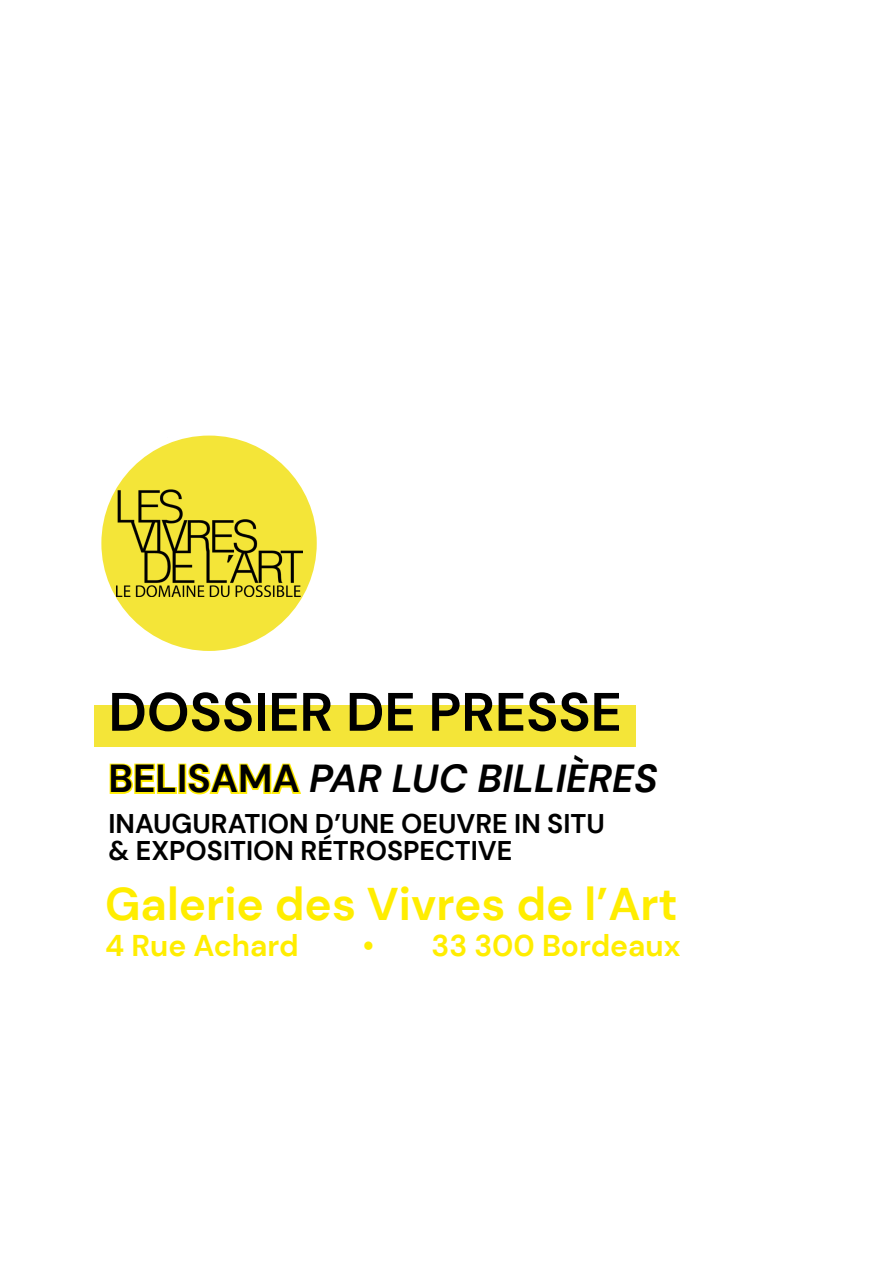
<style>
.page{position:relative;width:893px;height:1263px;background:#fff}
.page>*{position:absolute;margin:0;border:0;box-sizing:border-box;transform-origin:0 0}
.t1{font:700 54px "DM Sans";color:#000}
.t2{font:700 45.75px "DM Sans";color:#ffed00}
.t3{font:italic 700 39px "DM Sans";color:#000}
.t4{font:700 30px "DM Sans";color:#ffed00}
.t5{font:700 27px/27px "DM Sans";color:#000}
.s1{font-style:normal}
</style>
<div class="page">
<div style="left:101px;top:436px;width:216px;height:215px;background:#f4e538;border-radius:50%"></div>
<div style="left:94px;top:705px;width:542px;height:42px;background:#f4e538"></div>
<img style="left:116px;top:437px;width:186px;height:159px">
<svg style="left:109px;top:763px;width:68px;height:31px"></svg>
<div style="left:178px;top:764px;width:8px;height:30px;border:3px solid #ffed00"></div>
<svg style="left:186px;top:763px;width:115px;height:32px"></svg>
<h1 class="t1" style="left:108px;top:678px;width:515px">DOSSIER DE PRESSE</h1>
<h3 class="t3" style="left:108px;top:754px;width:551px"><span class="s1">BELISAMA</span> PAR LUC BILLIÈRES</h3>
<p class="t5" style="left:108px;top:810px;width:498px">INAUGURATION D’UNE OEUVRE IN SITU &amp; EXPOSITION RÉTROSPECTIVE</p>
<h2 class="t2" style="left:105px;top:876px;width:574px">Galerie des Vivres de l’Art</h2>
<p class="t4" style="left:105px;top:927px;width:195px">4 Rue Achard</p>
<p class="t4" style="left:363px;top:927px;width:319px">• 33 300 Bordeaux</p>
</div>
